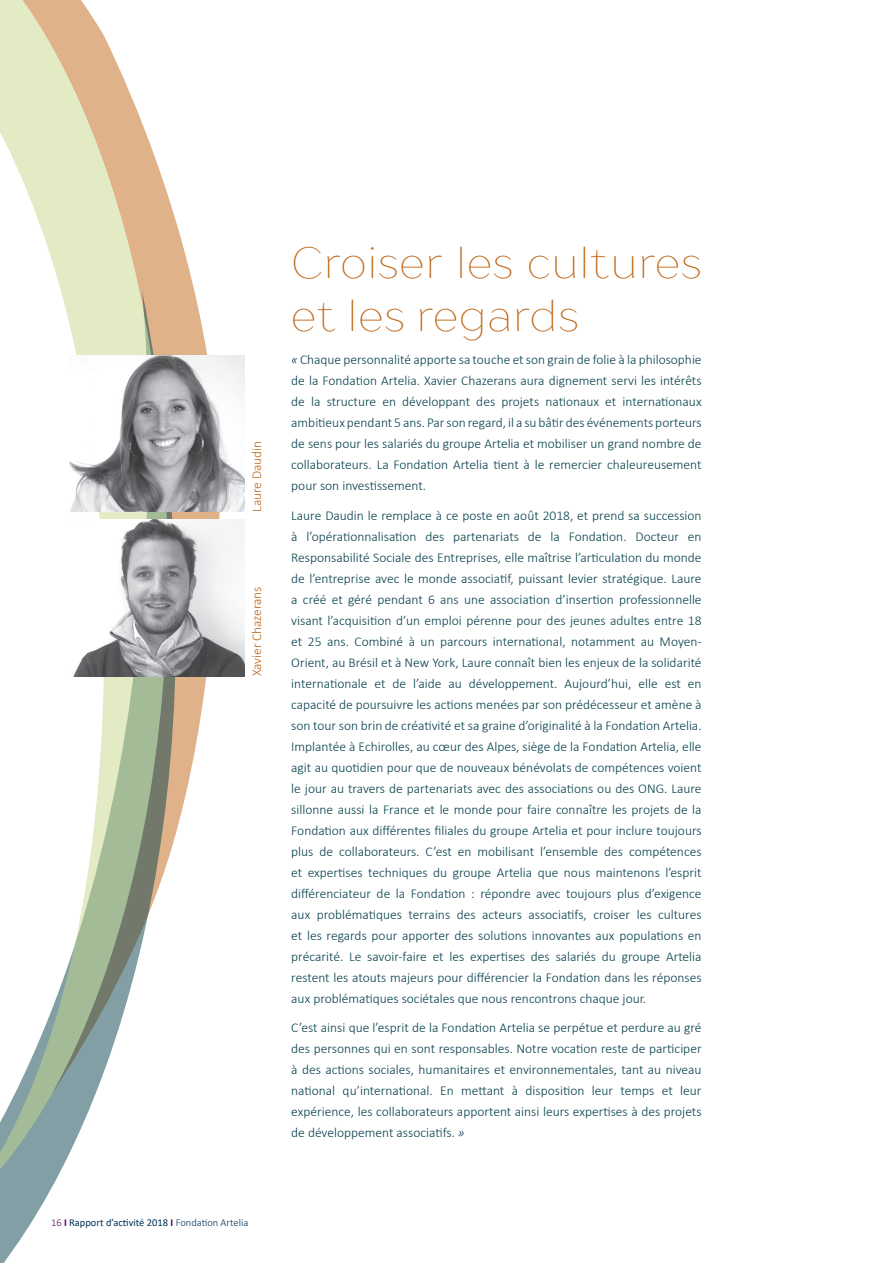
<style>
.page{position:relative;width:893px;height:1263px;background:#fff}
.page>*{position:absolute;margin:0;border:0;box-sizing:border-box;transform-origin:0 0}
.t1{font:43.5px/52.2px "Drugs";letter-spacing:.02em;color:#c06616}
.t2{font:300 13.5px/21px "Calibri";color:#05404b;text-align:justify}
.t3{font:300 13.5px "Calibri";letter-spacing:-.01em;color:#c06616}
.t4{font:10.5px "Calibri";color:#00345a}
.s1{font-style:italic;color:#00345a}
.s2{font-weight:300;color:#58025a}
.s3{font-weight:700;color:#58025a}
.s4{font-weight:300}
</style>
<div class="page">
<svg style="left:168px;top:196px;width:26px;height:93px;fill:#dfb28a"></svg>
<svg style="left:0;top:289px;width:231px;height:974px"></svg>
<svg style="left:0;top:0;width:168px;height:1205px"></svg>
<img style="left:69px;top:355px;width:175px;height:157px">
<img style="left:69px;top:520px;width:175px;height:156px">
<p class="t3" style="left:248px;top:512px;width:72px;rotate:-90deg">Laure Daudin</p>
<p class="t3" style="left:248px;top:676px;width:91px;rotate:-90deg">Xavier Chazerans</p>
<p class="t1" style="left:291px;top:237px;width:412px">Croiser les cultures et les regards</p>
<p class="t2" style="left:291px;top:349px;width:412px"><span class="s1">«</span> Chaque personnalité apporte sa touche et son grain de folie à la philosophie de la Fondation Artelia. Xavier Chazerans aura dignement servi les intérêts de la structure en développant des projets nationaux et internationaux ambitieux pendant 5 ans. Par son regard, il a su bâtir des événements porteurs de sens pour les salariés du groupe Artelia et mobiliser un grand nombre de collaborateurs. La Fondation Artelia tient à le remercier chaleureusement pour son investissement.</p>
<p class="t2" style="left:291px;top:505px;width:412px">Laure Daudin le remplace à ce poste en août 2018, et prend sa succession à l’opérationnalisation des partenariats de la Fondation. Docteur en Responsabilité Sociale des Entreprises, elle maîtrise l’articulation du monde de l’entreprise avec le monde associatif, puissant levier stratégique. Laure a créé et géré pendant 6 ans une association d’insertion professionnelle visant l’acquisition d’un emploi pérenne pour des jeunes adultes entre 18 et 25 ans. Combiné à un parcours international, notamment au Moyen-Orient, au Brésil et à New York, Laure connaît bien les enjeux de la solidarité internationale et de l’aide au développement. Aujourd’hui, elle est en capacité de poursuivre les actions menées par son prédécesseur et amène à son tour son brin de créativité et sa graine d’originalité à la Fondation Artelia.<br>Implantée à Echirolles, au cœur des Alpes, siège de la Fondation Artelia, elle agit au quotidien pour que de nouveaux bénévolats de compétences voient le jour au travers de partenariats avec des associations ou des ONG. Laure sillonne aussi la France et le monde pour faire connaître les projets de la Fondation aux différentes filiales du groupe Artelia et pour inclure toujours plus de collaborateurs. C’est en mobilisant l’ensemble des compétences et expertises techniques du groupe Artelia que nous maintenons l’esprit différenciateur de la Fondation : répondre avec toujours plus d’exigence aux problématiques terrains des acteurs associatifs, croiser les cultures et les regards pour apporter des solutions innovantes aux populations en précarité. Le savoir-faire et les expertises des salariés du groupe Artelia restent les atouts majeurs pour différencier la Fondation dans les réponses aux problématiques sociétales que nous rencontrons chaque jour.</p>
<p class="t2" style="left:291px;top:1017px;width:412px">C’est ainsi que l’esprit de la Fondation Artelia se perpétue et perdure au gré des personnes qui en sont responsables. Notre vocation reste de participer à des actions sociales, humanitaires et environnementales, tant au niveau national qu’international. En mettant à disposition leur temps et leur expérience, les collaborateurs apportent ainsi leurs expertises à des projets de développement associatifs. <span class="s1">»</span></p>
<p class="t4" style="left:51px;top:1215px;width:199px"><span class="s2">16</span> <span class="s3">I</span> Rapport d’activité 2018 <span class="s3">I</span> <span class="s4">Fondation Artelia</span></p>
</div>
